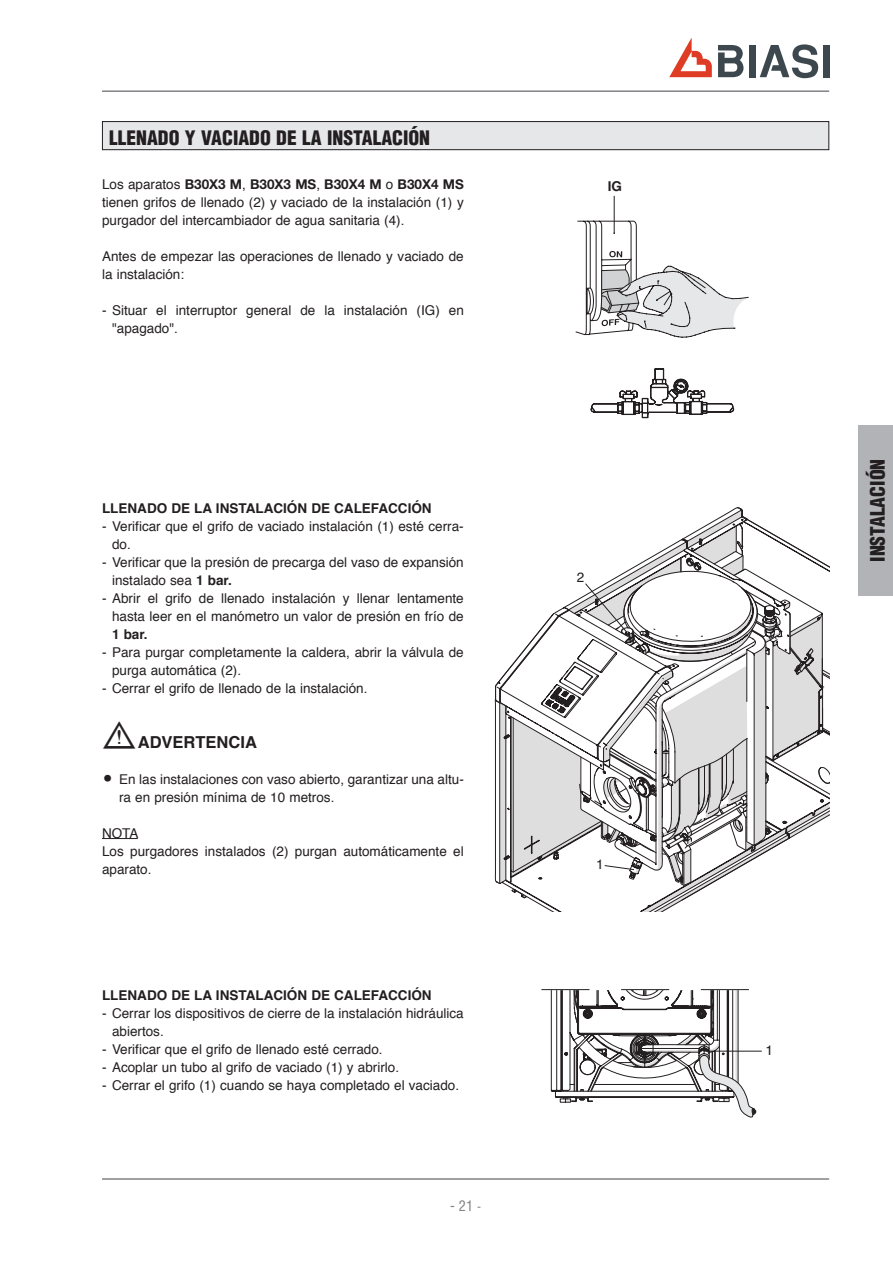
<style>
.page{position:relative;width:893px;height:1263px;background:#fff}
.page>*{position:absolute;margin:0;border:0;box-sizing:border-box;transform-origin:0 0}
.t1{font:900 condensed 19.5px "Helvetica LT Std";color:#231f20}
.t2{font:700 16.5px "Helvetica";color:#231f20}
.t3{font:condensed 14.25px "Helvetica LT Std";color:#808285}
.t4{font:13.65px "Helvetica";color:#231f20}
.t5{font:13.5px/18px "Helvetica";color:#231f20}
.t6{font:700 13.5px "Helvetica";color:#231f20}
.t7{font:700 13.5px "Helvetica Neue LT Std";color:#231f20}
.s1{font-family:"Helvetica";font-weight:400}
.s2{font-weight:700}
.s3{font-family:"Futura Std";font-weight:300;font-size:18px}
.s4{font-size:12px}
</style>
<div class="page">
<div style="left:859px;top:425px;width:34px;height:170px;background:#b2b3b7"></div>
<hr style="left:102px;top:90px;width:727px;height:2px;background:#808285">
<hr style="left:102px;top:1178px;width:727px;height:2px;background:#808285">
<svg style="left:669px;top:38px;width:43px;height:39px"></svg>
<div style="left:749px;top:45px;width:7px;height:32px;background:#3d484e"></div>
<div style="left:823px;top:45px;width:6px;height:32px;background:#3d484e"></div>
<svg style="left:760px;top:44px;width:59px;height:34px"></svg>
<svg style="left:718px;top:45px;width:25px;height:32px"></svg>
<div style="left:102px;top:122px;width:727px;height:28px;background:#e6e7e9"></div>
<div style="left:102px;top:121px;width:727px;height:29px;border:1px solid #231f20"></div>
<hr style="left:102px;top:838px;width:36px;height:1px;background:#231f20">
<hr style="left:614px;top:196px;width:1px;height:37px;background:#231f20">
<svg style="left:576px;top:221px;width:172px;height:116px"></svg>
<svg style="left:591px;top:368px;width:143px;height:51px"></svg>
<svg style="left:495px;top:507px;width:334px;height:405px"></svg>
<hr style="left:704px;top:1051px;width:57px;height:1px;background:#231f20">
<svg style="left:541px;top:989px;width:218px;height:128px"></svg>
<h1 class="t1" style="left:109px;top:125px;width:322px">LLENADO Y VACIADO DE LA INSTALACIÓN</h1>
<p class="t7" style="left:102px;top:176px;width:363px"><span class="s1">Los aparatos</span> B30X3 M<span class="s1">,</span> B30X3 MS<span class="s1">,</span> B30X4 M <span class="s1">o</span> B30X4 MS</p>
<p class="t5" style="left:102px;top:194px;width:363px">tienen grifos de llenado (2) y vaciado de la instalación (1) y purgador del intercambiador de agua sanitaria (4).</p>
<p class="t5" style="left:102px;top:248px;width:363px">Antes de empezar las operaciones de llenado y vaciado de la instalación:</p>
<p class="t5" style="left:112px;top:302px;width:353px;text-indent:-10px">- Situar el interruptor general de la instalación (IG) en "apagado".</p>
<p class="t6" style="left:102px;top:498px;width:331px">LLENADO DE LA INSTALACIÓN DE CALEFACCIÓN</p>
<p class="t5" style="left:112px;top:518px;width:353px;text-indent:-10px">- Verificar que el grifo de vaciado instalación (1) esté cerra&shy;do.</p>
<p class="t5" style="left:112px;top:554px;width:353px;text-indent:-10px">- Verificar que la presión de precarga del vaso de expansión instalado sea <span class="s2">1 bar.</span></p>
<p class="t5" style="left:102px;top:590px;width:363px;text-align:right">- Abrir el grifo de llenado instalación y llenar lentamente hasta leer en el manómetro un valor de presión en frío de</p>
<p class="t6" style="left:112px;top:624px;width:37px">1 bar.</p>
<p class="t5" style="left:112px;top:644px;width:353px;text-indent:-10px">- Para purgar completamente la caldera, abrir la válvula de purga automática (2).</p>
<p class="t5" style="left:102px;top:680px;width:267px">- Cerrar el grifo de llenado de la instalación.</p>
<p class="t2" style="left:102px;top:728px;width:156px"><sup>b</sup> ADVERTENCIA</p>
<p class="t5" style="left:119px;top:770px;width:346px;text-indent:-17px"><span class="s3">•</span> En las instalaciones con vaso abierto, garantizar una altu&shy;ra en presión mínima de 10 metros.</p>
<p class="t5" style="left:102px;top:824px;width:363px">NOTA<br>Los purgadores instalados (2) purgan automáticamente el aparato.</p>
<p class="t6" style="left:102px;top:984px;width:331px">LLENADO DE LA INSTALACIÓN DE CALEFACCIÓN</p>
<p class="t5" style="left:112px;top:1004px;width:353px;text-indent:-10px">- Cerrar los dispositivos de cierre de la instalación hidráulica abiertos.</p>
<p class="t5" style="left:102px;top:1040px;width:282px">- Verificar que el grifo de llenado esté cerrado.</p>
<p class="t5" style="left:102px;top:1058px;width:299px">- Acoplar un tubo al grifo de vaciado (1) y abrirlo.</p>
<p class="t5" style="left:102px;top:1076px;width:359px">- Cerrar el grifo (1) cuando se haya completado el vaciado.</p>
<p class="t3" style="left:450px;top:1197px;width:32px">- 21 <span class="s4">-</span></p>
<p class="t6" style="left:608px;top:175px;width:16px">IG</p>
<p class="t5" style="left:577px;top:569px;width:9px">2</p>
<p class="t5" style="left:596px;top:856px;width:9px">1</p>
<h1 class="t1" style="left:865px;top:562px;width:104px;rotate:-90deg">INSTALACIÓN</h1>
<p class="t4" style="left:766px;top:1040px;width:9px">1</p>
</div>
